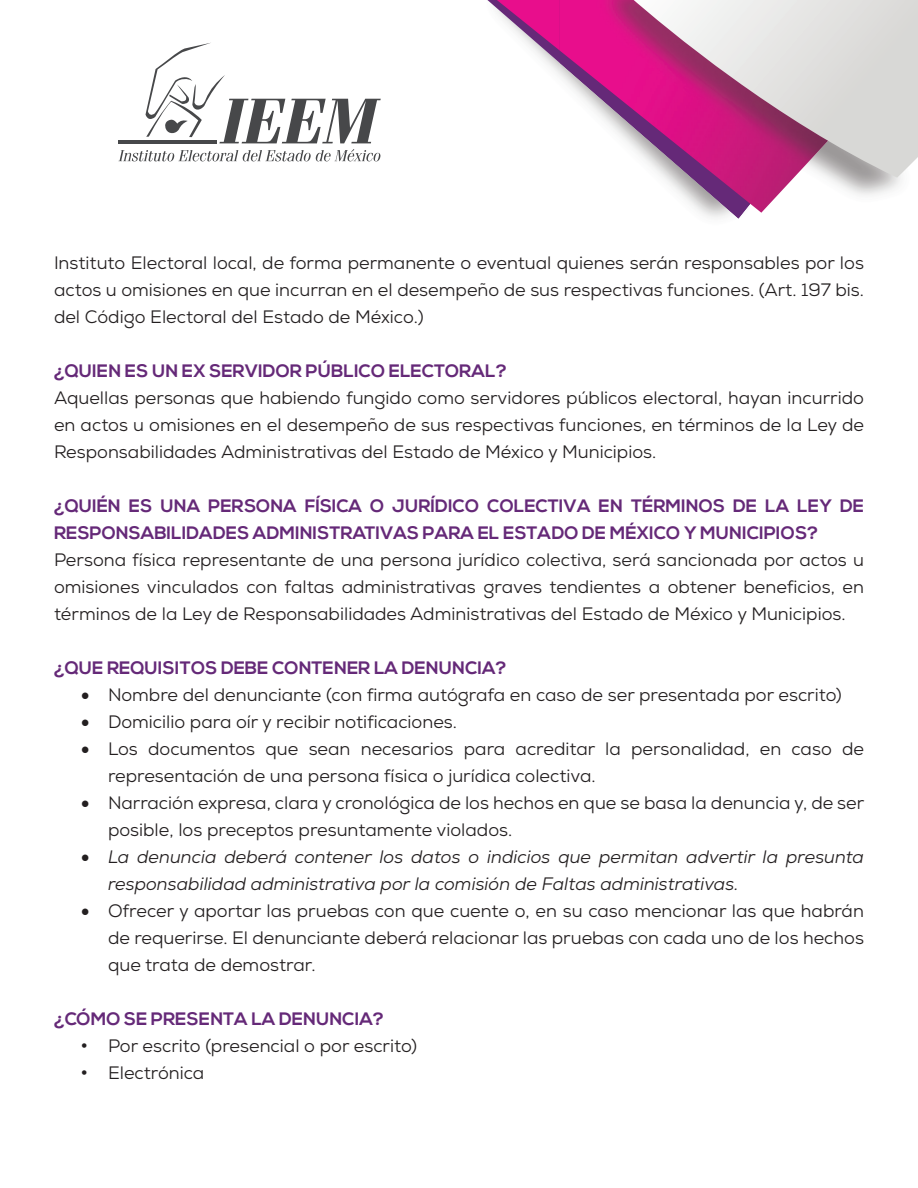
<style>
.page{position:relative;width:918px;height:1188px;background:#fff}
.page>*{position:absolute;margin:0;border:0;box-sizing:border-box;transform-origin:0 0}
.t1{font:18px/27px "Nexa";color:#231f20;text-align:justify}
.t2{font:700 18px/27px "Nexa";color:#652978}
.t3{font:italic 18px/27px "Nexa";color:#231f20}
.s1{font-family:"Arial"}
</style>
<div class="page">
<svg style="left:487px;top:0;width:73px;height:76px"></svg>
<svg style="left:493px;top:0;width:67px;height:51px"></svg>
<img style="left:702px;top:213px;width:41px;height:6px">
<img style="left:560px;top:0;width:341px;height:213px">
<svg style="left:630px;top:0;width:288px;height:178px;background:#d096b7"></svg>
<hr style="left:118px;top:140px;width:99px;height:4px;background:#47484a">
<svg style="left:118px;top:149px;width:262px;height:12px"></svg>
<svg style="left:146px;top:43px;width:235px;height:100px"></svg>
<p class="t1" style="left:54px;top:250px;width:812px">Instituto Electoral local, de forma permanente o eventual quienes serán responsables por los actos u omisiones en que incurran en el desempeño de sus respectivas funciones. (Art. 197 bis. del Código Electoral del Estado de México.)</p>
<p class="t2" style="left:54px;top:358px;width:454px">¿QUIEN ES UN EX SERVIDOR PÚBLICO ELECTORAL?</p>
<p class="t1" style="left:54px;top:385px;width:812px">Aquellas personas que habiendo fungido como servidores públicos electoral, hayan incurrido en actos u omisiones en el desempeño de sus respectivas funciones, en términos de la Ley de Responsabilidades Administrativas del Estado de México y Municipios.</p>
<p class="t2" style="left:54px;top:493px;width:811px">¿QUIÉN ES UNA PERSONA FÍSICA O JURÍDICO COLECTIVA EN TÉRMINOS DE LA LEY DE<br>RESPONSABILIDADES ADMINISTRATIVAS PARA EL ESTADO DE MÉXICO Y MUNICIPIOS?</p>
<p class="t1" style="left:54px;top:547px;width:812px">Persona física representante de una persona jurídico colectiva, será sancionada por actos u omisiones vinculados con faltas administrativas graves tendientes a obtener beneficios, en términos de la Ley de Responsabilidades Administrativas del Estado de México y Municipios.</p>
<p class="t2" style="left:54px;top:655px;width:454px">¿QUE REQUISITOS DEBE CONTENER LA DENUNCIA?</p>
<p class="t1" style="left:81px;top:682px;width:762px">• Nombre del denunciante (con firma autógrafa en caso de ser presentada por escrito)</p>
<p class="t1" style="left:81px;top:709px;width:378px">• Domicilio para oír y recibir notificaciones.</p>
<p class="t1" style="left:108px;top:736px;width:758px;text-indent:-27px">• Los documentos que sean necesarios para acreditar la personalidad, en caso de representación de una persona física o jurídica colectiva.</p>
<p class="t1" style="left:108px;top:790px;width:758px;text-indent:-27px">• Narración expresa, clara y cronológica de los hechos en que se basa la denuncia y, de ser posible, los preceptos presuntamente violados.</p>
<p class="t3" style="left:108px;top:844px;width:758px;text-indent:-27px">• La denuncia deberá contener los datos o indicios que permitan advertir la presunta responsabilidad administrativa por la comisión de Faltas administrativas.</p>
<p class="t1" style="left:108px;top:898px;width:758px;text-indent:-27px">• Ofrecer y aportar las pruebas con que cuente o, en su caso mencionar las que habrán de requerirse. El denunciante deberá relacionar las pruebas con cada uno de los hechos que trata de demostrar.</p>
<p class="t2" style="left:54px;top:1006px;width:332px">¿CÓMO SE PRESENTA LA DENUNCIA?</p>
<p class="t1" style="left:81px;top:1033px;width:338px"><span class="s1">•</span> Por escrito (presencial o por escrito)</p>
<p class="t1" style="left:81px;top:1060px;width:125px"><span class="s1">•</span> Electrónica</p>
</div>
